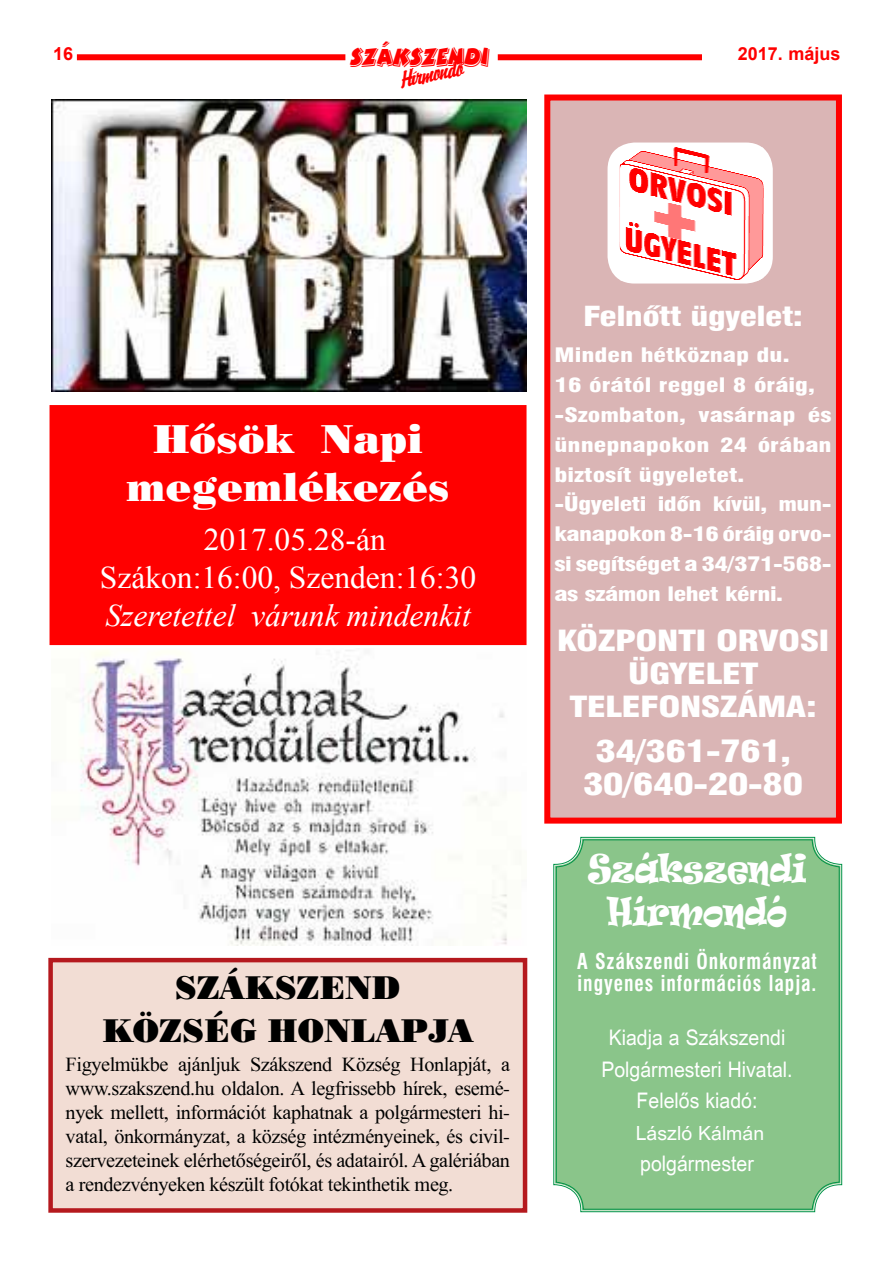
<style>
.page{position:relative;width:893px;height:1263px;background:#fff}
.page>*{position:absolute;margin:0;border:0;box-sizing:border-box;transform-origin:0 0}
.t1{font:40.5px/48.6px "Poster Bodoni HU Normal";color:#fff;text-align:center}
.t2{font:36.45px/43.5px "Ravie";color:#fff;text-align:center;scale:.78 1}
.t3{font:33px/43.2px "Poster Bodoni HU Normal";color:#000;text-align:center}
.t4{font:31.5px/37.8px "Times New Roman";color:#fff;text-align:center}
.t5{font:italic 31.5px "Times New Roman";color:#fff}
.t6{font:30px/33px "Swiss 721 Black Condensed HU Normal";letter-spacing:-.02em;color:#fff;text-align:center;scale:1.3 1}
.t7{font:28.8px "Bertram CE";letter-spacing:-.05em;color:#f00;scale:.83 1}
.t8{font:28.5px/33px "Swiss 721 Black Condensed HU Normal";letter-spacing:-.02em;color:#fff;text-align:center;scale:1.3 1}
.t9{font:27px "Swiss 721 Black Condensed HU Normal";letter-spacing:-.02em;color:#fff;scale:1.3 1}
.t10{font:21.45px/31.5px "Arial HU";color:#fff;text-align:center;scale:.91 1}
.t11{font:21.45px/22.5px "Swiss 721 Condensed HU Bold";letter-spacing:.05em;color:#fff;scale:.91 1}
.t12{font:italic 21px "Briquet HU Plain";color:#f00}
.t13{font:20.25px/24px "Times New Roman HU";letter-spacing:-.02em;color:#000;text-align:justify}
.t14{font:19.5px/30px "Swiss 721 Black Condensed HU Normal";color:#fff;scale:1.3 1}
.t15{font:19.5px "Arial HU";color:#fff}
.t16{font:700 18px "Arial";color:#f00}
</style>
<div class="page">
<div style="left:77px;top:54px;width:268px;height:6px;background:#f00"></div>
<div style="left:498px;top:54px;width:233px;height:6px;background:#f00"></div>
<div style="left:702px;top:40px;width:140px;height:27px;background:#fff"></div>
<div style="left:50px;top:406px;width:476px;height:238px;background:#f00"></div>
<div style="left:50px;top:405px;width:476px;height:240px;border:2px solid #f00"></div>
<div style="left:547px;top:98px;width:292px;height:722px;background:#dab5b5"></div>
<div style="left:544px;top:94px;width:298px;height:730px;border:6px solid #f00"></div>
<div style="left:608px;top:143px;width:165px;height:141px;background:#fff;border-radius:27px"></div>
<img style="left:620px;top:147px;width:144px;height:134px">
<div style="left:51px;top:960px;width:474px;height:250px;background:#f2ddd4"></div>
<div style="left:48px;top:958px;width:479px;height:255px;border:4px solid #b5191e"></div>
<img style="left:80px;top:650px;width:427px;height:295px">
<img style="left:51px;top:99px;width:475px;height:292px">
<div style="left:553px;top:837px;width:289px;height:375px;background:#8ac58a"></div>
<div style="left:556px;top:839px;width:283px;height:370px;border:1px solid #009247;border-radius:27px"></div>
<p class="t16" style="left:53px;top:42px;width:22px">16</p>
<h3 class="t7" style="left:350px;top:40px;width:169px">SZÁKSZENDI</h3>
<p class="t16" style="left:738px;top:42px;width:104px">2017. május</p>
<p class="t12" style="left:397px;top:67px;width:66px;rotate:-11deg">Hírmondó</p>
<h1 class="t1" style="left:126px;top:414px;width:325px">Hősök Napi megemlékezés</h1>
<h3 class="t4" style="left:100px;top:520px;width:378px">2017.05.28-án<br>Szákon:16:00, Szenden:16:30</h3>
<h3 class="t5" style="left:105px;top:593px;width:367px">Szeretettel várunk mindenkit</h3>
<h3 class="t3" style="left:102px;top:965px;width:372px">SZÁKSZEND<br>KÖZSÉG HONLAPJA</h3>
<p class="t13" style="left:66px;top:1052px;width:446px">Figyelmükbe ajánljuk Szákszend Község Honlapját, a www.szakszend.hu oldalon. A legfrissebb hírek, esemé&shy;nyek mellett, információt kaphatnak a polgármesteri hi&shy;vatal, önkormányzat, a község intézményeinek, és civil&shy;szervezeteinek elérhetőségeiről, és adatairól. A galériában a rendezvényeken készült fotókat tekinthetik meg.</p>
<h3 class="t9" style="left:583px;top:299px;width:171px">Felnõtt ügyelet:</h3>
<p class="t14" style="left:555px;top:339px;width:215px">Minden hétköznap du.<br>16 órától reggel 8 óráig, -Szombaton, vasárnap és ünnepnapokon 24 órában biztosít ügyeletet. -Ügyeleti időn kívül, mun&shy;kanapokon 8-16 óráig orvo&shy;si segítséget a 34/371-568- as számon lehet kérni.</p>
<h3 class="t8" style="left:557px;top:624px;width:211px">KÖZPONTI ORVOSI<br>ÜGYELET<br>TELEFONSZÁMA:</h3>
<h3 class="t6" style="left:583px;top:735px;width:171px">34/361-761,<br>30/640-20-80</h3>
<h2 class="t2" style="left:588px;top:846px;width:281px">Szákszendi<br>Hírmondó</h2>
<p class="t11" style="left:577px;top:950px;width:265px">A Szákszendi Önkormányzat ingyenes információs lapja.</p>
<p class="t10" style="left:601px;top:1022px;width:212px">Kiadja a Szákszendi<br>Polgármesteri Hivatal.<br>Felelõs kiadó:</p>
<p class="t15" style="left:636px;top:1122px;width:130px">László Kálmán</p>
<p class="t10" style="left:640px;top:1148px;width:127px">polgármester</p>
</div>
